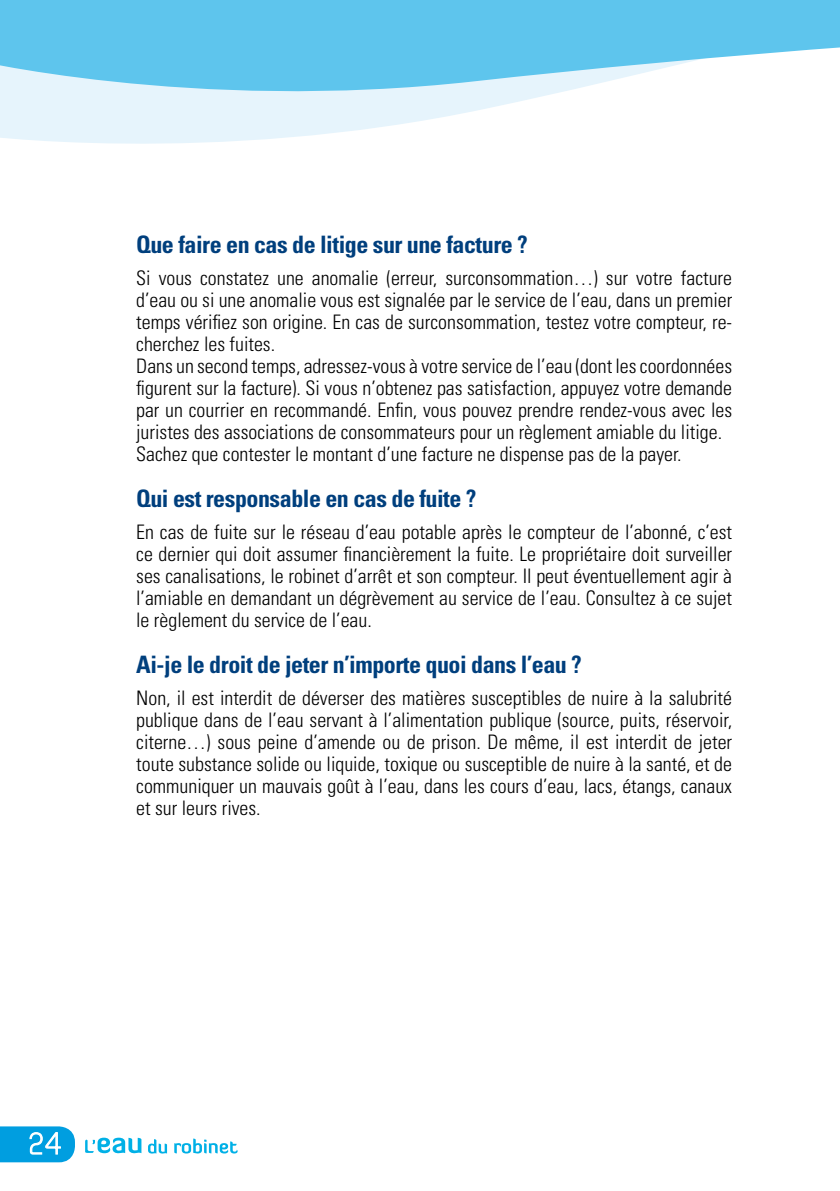
<style>
.page{position:relative;width:840px;height:1191px;background:#fff}
.page>*{position:absolute;margin:0;border:0;box-sizing:border-box;transform-origin:0 0}
.t1{font:36px "Asenine";color:#fff}
.t2{font:700 condensed 24px "Univers";letter-spacing:-.02em;color:#003f7d}
.t3{font:300 condensed 20px/22px "Univers";color:#000;text-align:justify}
</style>
<div class="page">
<svg style="left:0;top:113px;width:463px;height:31px;fill:#e6f4fc"></svg>
<svg style="left:0;top:0;width:839px;height:113px;fill:#5ec5ed"></svg>
<svg style="left:0;top:1126px;width:75px;height:36px"></svg>
<svg style="left:85px;top:1137px;width:56px;height:16px"></svg>
<svg style="left:148px;top:1139px;width:19px;height:14px"></svg>
<svg style="left:174px;top:1138px;width:63px;height:15px"></svg>
<p class="t2" style="left:136px;top:230px;width:393px">Que faire en cas de litige sur une facture ?</p>
<p class="t3" style="left:136px;top:267px;width:597px;text-align:left">Si vous constatez une anomalie (erreur, surconsommation…) sur votre facture d’eau ou si une anomalie vous est signalée par le service de l’eau, dans un premier temps vérifiez son origine. En cas de surconsommation, testez votre compteur, re&shy;cherchez les fuites.<br>Dans un second temps, adressez-vous à votre service de l’eau (dont les coordonnées figurent sur la facture). Si vous n’obtenez pas satisfaction, appuyez votre demande par un courrier en recommandé. Enfin, vous pouvez prendre rendez-vous avec les juristes des associations de consommateurs pour un règlement amiable du litige.<br>Sachez que contester le montant d’une facture ne dispense pas de la payer.</p>
<p class="t2" style="left:136px;top:484px;width:341px">Qui est responsable en cas de fuite ?</p>
<p class="t3" style="left:136px;top:521px;width:597px">En cas de fuite sur le réseau d’eau potable après le compteur de l’abonné, c’est ce dernier qui doit assumer financièrement la fuite. Le propriétaire doit surveiller ses canalisations, le robinet d’arrêt et son compteur. Il peut éventuellement agir à l’amiable en demandant un dégrèvement au service de l’eau. Consultez à ce sujet le règlement du service de l’eau.</p>
<p class="t2" style="left:136px;top:650px;width:447px">Ai-je le droit de jeter n’importe quoi dans l’eau ?</p>
<p class="t3" style="left:136px;top:687px;width:597px">Non, il est interdit de déverser des matières susceptibles de nuire à la salubrité publique dans de l’eau servant à l’alimentation publique (source, puits, réservoir, citerne…) sous peine d’amende ou de prison. De même, il est interdit de jeter toute substance solide ou liquide, toxique ou susceptible de nuire à la santé, et de communiquer un mauvais goût à l’eau, dans les cours d’eau, lacs, étangs, canaux et sur leurs rives.</p>
<h1 class="t1" style="left:29px;top:1125px;width:33px">24</h1>
</div>
